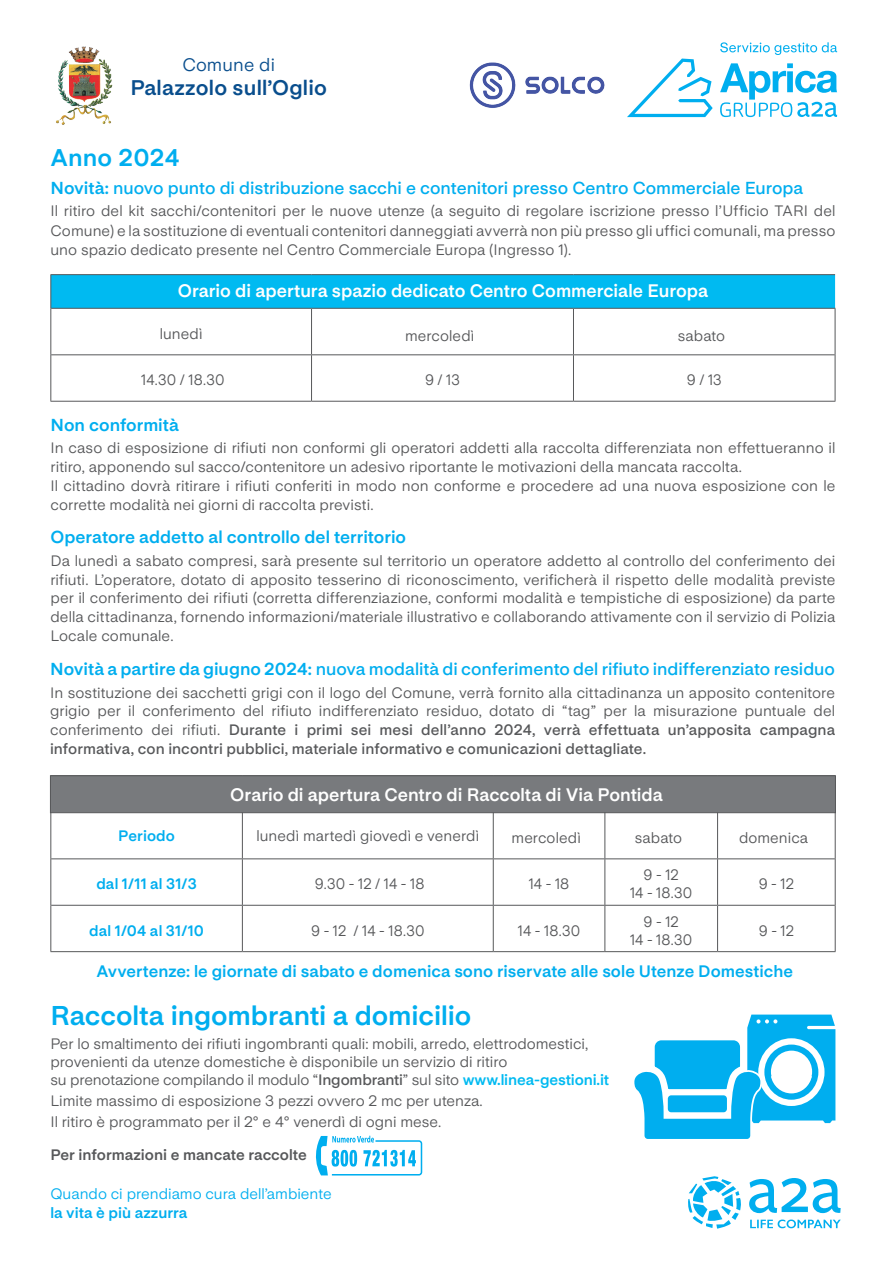
<style>
.page{position:relative;width:893px;height:1263px;background:#fff}
.page>*{position:absolute;margin:0;border:0;box-sizing:border-box;transform-origin:0 0}
.t1{font:700 27px "Life Sans";letter-spacing:-.005em;color:#00aeef}
.t2{font:700 24px "Life Sans";letter-spacing:.01em;color:#00aeef}
.t3{font:700 21px "Life Sans";letter-spacing:.01em;color:#094e8d}
.t4{font:700 18px "Life Sans";color:#fff}
.t5{font:18px "Life Sans";letter-spacing:.01em;color:#094e8d}
.t6{font:600 17.25px "Life Sans";color:#00aeef}
.t7{font:700 17.25px "Life Sans";color:#00aeef}
.t8{font:700 16.5px "Life Sans";color:#00aeef}
.t9{font:15px/18.8px "Life Sans";letter-spacing:.005em;color:#57585a;text-align:justify}
.t10{font:15px/18px "Life Sans";letter-spacing:.005em;color:#57585a;text-align:center;scale:.94 1}
.t11{font:700 15px "Life Sans";letter-spacing:.005em;color:#00aeef}
.t12{font:15px "Life Sans";color:#00aeef}
.t13{font:700 15px "Life Sans";color:#57585a}
.s1{font-weight:700}
.s2{font-weight:600}
.s3{font-weight:700;color:#00baf1}
</style>
<div class="page">
<hr style="left:493px;top:810px;width:1px;height:48px;background:#57585a">
<hr style="left:604px;top:810px;width:1px;height:48px;background:#57585a">
<hr style="left:717px;top:810px;width:1px;height:48px;background:#57585a">
<hr style="left:835px;top:810px;width:1px;height:49px;background:#57585a">
<hr style="left:493px;top:859px;width:1px;height:46px;background:#57585a">
<hr style="left:604px;top:859px;width:1px;height:46px;background:#57585a">
<hr style="left:717px;top:859px;width:1px;height:46px;background:#57585a">
<hr style="left:835px;top:859px;width:1px;height:46px;background:#57585a">
<hr style="left:493px;top:906px;width:1px;height:45px;background:#57585a">
<hr style="left:604px;top:906px;width:1px;height:45px;background:#57585a">
<hr style="left:717px;top:906px;width:1px;height:45px;background:#57585a">
<hr style="left:835px;top:905px;width:1px;height:46px;background:#57585a">
<hr style="left:51px;top:858px;width:191px;height:1px;background:#57585a">
<hr style="left:242px;top:858px;width:251px;height:1px;background:#57585a">
<hr style="left:493px;top:858px;width:112px;height:1px;background:#57585a">
<hr style="left:605px;top:858px;width:113px;height:1px;background:#57585a">
<hr style="left:718px;top:858px;width:117px;height:1px;background:#57585a">
<hr style="left:51px;top:905px;width:191px;height:1px;background:#57585a">
<hr style="left:242px;top:905px;width:251px;height:1px;background:#57585a">
<hr style="left:493px;top:905px;width:112px;height:1px;background:#57585a">
<hr style="left:605px;top:905px;width:113px;height:1px;background:#57585a">
<hr style="left:718px;top:905px;width:117px;height:1px;background:#57585a">
<hr style="left:50px;top:951px;width:192px;height:1px;background:#57585a">
<hr style="left:242px;top:951px;width:251px;height:1px;background:#57585a">
<hr style="left:493px;top:951px;width:112px;height:1px;background:#57585a">
<hr style="left:605px;top:951px;width:113px;height:1px;background:#57585a">
<hr style="left:718px;top:951px;width:118px;height:1px;background:#57585a">
<hr style="left:50px;top:809px;width:1px;height:50px;background:#57585a">
<hr style="left:242px;top:810px;width:1px;height:48px;background:#57585a">
<hr style="left:50px;top:859px;width:1px;height:46px;background:#57585a">
<hr style="left:242px;top:859px;width:1px;height:46px;background:#57585a">
<hr style="left:50px;top:905px;width:1px;height:46px;background:#57585a">
<hr style="left:242px;top:906px;width:1px;height:45px;background:#57585a">
<svg style="left:634px;top:1014px;width:201px;height:125px"></svg>
<img style="left:470px;top:62px;width:135px;height:46px">
<img style="left:56px;top:46px;width:57px;height:79px">
<svg style="left:720px;top:42px;width:117px;height:13px"></svg>
<svg style="left:720px;top:63px;width:117px;height:54px"></svg>
<svg style="left:627px;top:59px;width:86px;height:58px"></svg>
<svg style="left:688px;top:1176px;width:53px;height:52px"></svg>
<svg style="left:749px;top:1178px;width:92px;height:35px"></svg>
<svg style="left:750px;top:1219px;width:91px;height:9px"></svg>
<svg style="left:315px;top:1136px;width:107px;height:39px"></svg>
<div style="left:51px;top:275px;width:784px;height:33px;background:#00baf1"></div>
<hr style="left:311px;top:309px;width:1px;height:45px;background:#57585a">
<hr style="left:573px;top:309px;width:1px;height:45px;background:#57585a">
<hr style="left:835px;top:309px;width:1px;height:46px;background:#57585a">
<hr style="left:311px;top:355px;width:1px;height:46px;background:#57585a">
<hr style="left:573px;top:355px;width:1px;height:46px;background:#57585a">
<hr style="left:835px;top:355px;width:1px;height:46px;background:#57585a">
<hr style="left:50px;top:274px;width:262px;height:1px;background:#57585a">
<hr style="left:312px;top:274px;width:261px;height:1px;background:#57585a">
<hr style="left:573px;top:274px;width:262px;height:1px;background:#57585a">
<hr style="left:51px;top:308px;width:261px;height:1px;background:#57585a">
<hr style="left:312px;top:308px;width:261px;height:1px;background:#57585a">
<hr style="left:573px;top:308px;width:262px;height:1px;background:#57585a">
<hr style="left:51px;top:354px;width:261px;height:1px;background:#57585a">
<hr style="left:312px;top:354px;width:261px;height:1px;background:#57585a">
<hr style="left:573px;top:354px;width:262px;height:1px;background:#57585a">
<hr style="left:50px;top:401px;width:262px;height:1px;background:#57585a">
<hr style="left:312px;top:401px;width:261px;height:1px;background:#57585a">
<hr style="left:573px;top:401px;width:262px;height:1px;background:#57585a">
<hr style="left:50px;top:275px;width:1px;height:33px;background:#57585a">
<hr style="left:50px;top:308px;width:1px;height:47px;background:#57585a">
<hr style="left:50px;top:355px;width:1px;height:46px;background:#57585a">
<div style="left:50px;top:775px;width:786px;height:38px;background:#787a7d;border:1px solid #57585a"></div>
<p class="t5" style="left:182px;top:54px;width:94px">Comune di</p>
<h3 class="t3" style="left:130px;top:75px;width:198px">Palazzolo sull’Oglio</h3>
<h2 class="t2" style="left:50px;top:144px;width:131px">Anno 2024</h2>
<p class="t6" style="left:50px;top:178px;width:754px"><span class="s1">Novità:</span> nuovo punto di distribuzione sacchi e contenitori presso Centro Commerciale Europa</p>
<p class="t9" style="left:50px;top:201px;width:787px;line-height:19.5px">Il ritiro del kit sacchi/contenitori per le nuove utenze (a seguito di regolare iscrizione presso l’Ufficio TARI del Comune) e la sostituzione di eventuali contenitori danneggiati avverrà non più presso gli uffici comunali, ma presso uno spazio dedicato presente nel Centro Commerciale Europa (Ingresso 1).</p>
<p class="t4" style="left:178px;top:281px;width:532px">Orario di apertura spazio dedicato Centro Commerciale Europa</p>
<p class="t9" style="left:160px;top:324px;width:44px">lunedì</p>
<p class="t9" style="left:405px;top:326px;width:71px">mercoledì</p>
<p class="t9" style="left:678px;top:326px;width:49px">sabato</p>
<p class="t10" style="left:141px;top:371px;width:90px">14.30 / 18.30</p>
<p class="t10" style="left:425px;top:371px;width:39px">9 / 13</p>
<p class="t10" style="left:687px;top:371px;width:39px">9 / 13</p>
<p class="t7" style="left:50px;top:415px;width:130px">Non conformità</p>
<p class="t9" style="left:50px;top:439px;width:787px;text-align:left">In caso di esposizione di rifiuti non conformi gli operatori addetti alla raccolta differenziata non effettueranno il ritiro, apponendo sul sacco/contenitore un adesivo riportante le motivazioni della mancata raccolta.<br>Il cittadino dovrà ritirare i rifiuti conferiti in modo non conforme e procedere ad una nuova esposizione con le corrette modalità nei giorni di raccolta previsti.</p>
<p class="t7" style="left:50px;top:527px;width:357px">Operatore addetto al controllo del territorio</p>
<p class="t9" style="left:50px;top:551px;width:787px">Da lunedì a sabato compresi, sarà presente sul territorio un operatore addetto al controllo del conferimento dei rifiuti. L’operatore, dotato di apposito tesserino di riconoscimento, verificherà il rispetto delle modalità previste per il conferimento dei rifiuti (corretta differenziazione, conformi modalità e tempistiche di esposizione) da parte della cittadinanza, fornendo informazioni/materiale illustrativo e collaborando attivamente con il servizio di Polizia Locale comunale.</p>
<p class="t6" style="left:50px;top:659px;width:786px"><span class="s1">Novità a partire da giugno 2024:</span> nuova modalità di conferimento del rifiuto indifferenziato residuo</p>
<p class="t9" style="left:50px;top:683px;width:787px">In sostituzione dei sacchetti grigi con il logo del Comune, verrà fornito alla cittadinanza un apposito contenitore grigio per il conferimento del rifiuto indifferenziato residuo, dotato di “tag” per la misurazione puntuale del conferimento dei rifiuti. <span class="s2">Durante i primi sei mesi dell’anno 2024, verrà effettuata un’apposita campagna informativa, con incontri pubblici, materiale informativo e comunicazioni dettagliate.</span></p>
<p class="t4" style="left:230px;top:784px;width:434px">Orario di apertura Centro di Raccolta di Via Pontida</p>
<p class="t11" style="left:118px;top:827px;width:58px">Periodo</p>
<p class="t9" style="left:256px;top:827px;width:224px">lunedì martedì giovedì e venerdì</p>
<p class="t9" style="left:512px;top:829px;width:71px">mercoledì</p>
<p class="t9" style="left:635px;top:829px;width:49px">sabato</p>
<p class="t9" style="left:739px;top:829px;width:71px">domenica</p>
<p class="t11" style="left:96px;top:875px;width:102px">dal 1/11 al 31/3</p>
<p class="t10" style="left:315px;top:875px;width:118px">9.30 - 12 / 14 - 18</p>
<p class="t10" style="left:529px;top:875px;width:45px">14 - 18</p>
<p class="t10" style="left:630px;top:866px;width:68px">9 - 12<br>14 - 18.30</p>
<p class="t10" style="left:759px;top:875px;width:39px">9 - 12</p>
<p class="t11" style="left:89px;top:922px;width:116px">dal 1/04 al 31/10</p>
<p class="t10" style="left:311px;top:921px;width:122px">9 - 12 / 14 - 18.30</p>
<p class="t10" style="left:518px;top:921px;width:68px">14 - 18.30</p>
<p class="t10" style="left:630px;top:912px;width:68px">9 - 12<br>14 - 18.30</p>
<p class="t10" style="left:759px;top:921px;width:39px">9 - 12</p>
<p class="t8" style="left:96px;top:962px;width:698px">Avvertenze: le giornate di sabato e domenica sono riservate alle sole Utenze Domestiche</p>
<h1 class="t1" style="left:50px;top:1000px;width:422px">Raccolta ingombranti a domicilio</h1>
<p class="t9" style="left:50px;top:1035px;width:560px;line-height:18px;text-align:left">Per lo smaltimento dei rifiuti ingombranti quali: mobili, arredo, elettrodomestici, provenienti da utenze domestiche è disponibile un servizio di ritiro<br>su prenotazione compilando il modulo “<span class="s2">Ingombranti</span>” sul sito <span class="s3">www.linea-gestioni.it</span></p>
<p class="t9" style="left:50px;top:1091px;width:434px;line-height:21px">Limite massimo di esposizione 3 pezzi ovvero 2 mc per utenza.<br>Il ritiro è programmato per il 2° e 4° venerdì di ogni mese.</p>
<p class="t13" style="left:50px;top:1146px;width:258px">Per informazioni e mancate raccolte</p>
<p class="t12" style="left:50px;top:1185px;width:283px">Quando ci prendiamo cura dell’ambiente</p>
<p class="t11" style="left:50px;top:1205px;width:139px">la vita è più azzurra</p>
</div>
